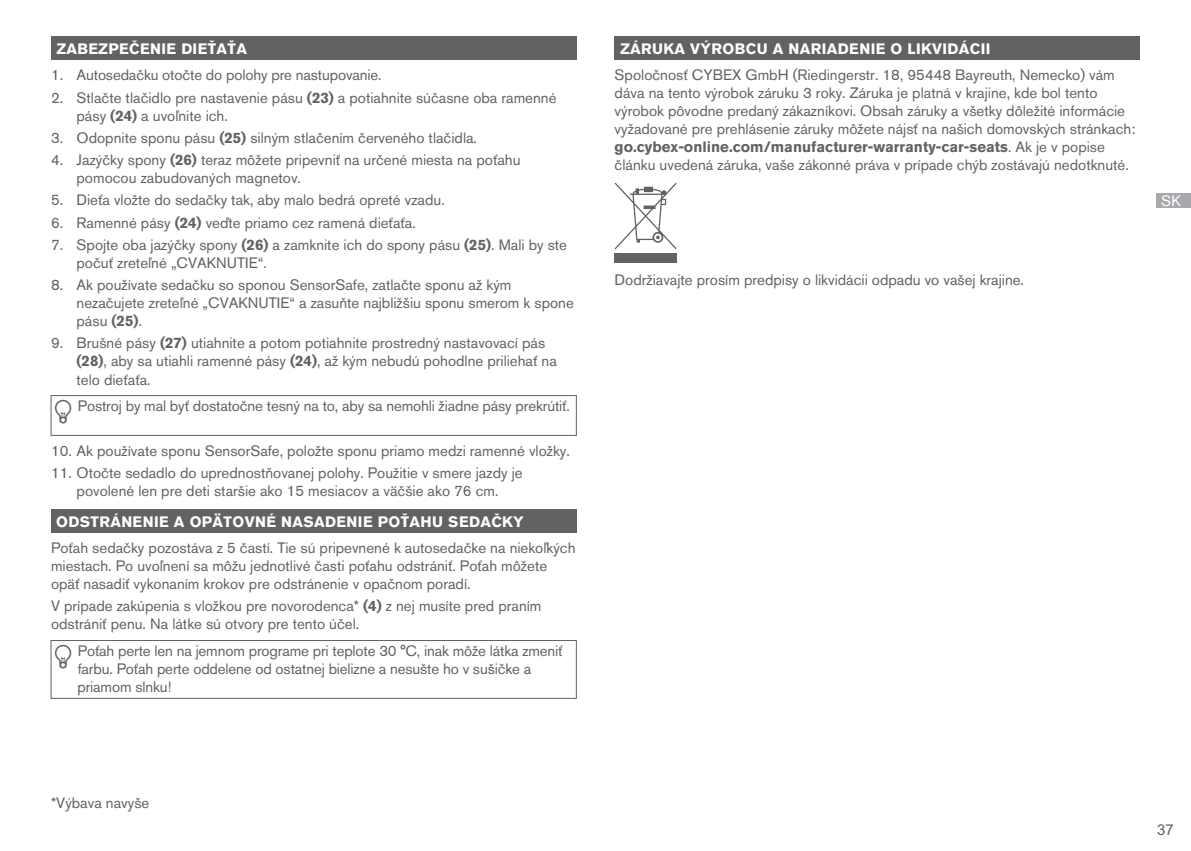
<style>
.page{position:relative;width:1191px;height:851px;background:#fff}
.page>*{position:absolute;margin:0;border:0;box-sizing:border-box;transform-origin:0 0}
.t1{font:15px/18px "Akzidenz Grotesk Pro";color:#616264}
.t2{font:700 15px "Akzidenz Grotesk Pro";letter-spacing:.025em;color:#fff}
.t3{font:15px "Arial";color:#616264}
.t4{font:15px "Akzidenz Grotesk Pro";color:#fff}
.s1{font-weight:700}
</style>
<div class="page">
<div style="left:1157px;top:193px;width:34px;height:14px;background:#a7a9ac"></div>
<div style="left:51px;top:37px;width:525px;height:23px;background:#616264"></div>
<div style="left:51px;top:395px;width:526px;height:40px;border:1px solid #616264"></div>
<div style="left:51px;top:509px;width:525px;height:24px;background:#616264"></div>
<div style="left:51px;top:640px;width:526px;height:58px;border:1px solid #616264"></div>
<div style="left:614px;top:37px;width:526px;height:23px;background:#616264"></div>
<div style="left:614px;top:253px;width:62px;height:10px;background:#616264"></div>
<svg style="left:614px;top:183px;width:62px;height:66px"></svg>
<p class="t2" style="left:57px;top:39px;width:192px">ZABEZPEČENIE DIEŤAŤA</p>
<p class="t1" style="left:51px;top:66px;width:332px">1. Autosedačku otočte do polohy pre nastupovanie.</p>
<p class="t1" style="left:77px;top:88px;width:481px;text-indent:-26px">2. Stlačte tlačidlo pre nastavenie pásu <span class="s1">(23)</span> a potiahnite súčasne oba ramenné pásy <span class="s1">(24)</span> a uvoľnite ich.</p>
<p class="t1" style="left:51px;top:128px;width:427px">3. Odopnite sponu pásu <span class="s1">(25)</span> silným stlačením červeného tlačidla.</p>
<p class="t1" style="left:77px;top:151px;width:445px;text-indent:-26px">4. Jazýčky spony <span class="s1">(26)</span> teraz môžete pripevniť na určené miesta na poťahu pomocou zabudovaných magnetov.</p>
<p class="t1" style="left:51px;top:191px;width:395px">5. Dieťa vložte do sedačky tak, aby malo bedrá opreté vzadu.</p>
<p class="t1" style="left:51px;top:213px;width:366px">6. Ramenné pásy <span class="s1">(24)</span> veďte priamo cez ramená dieťaťa.</p>
<p class="t1" style="left:77px;top:235px;width:492px;text-indent:-26px">7. Spojte oba jazýčky spony <span class="s1">(26)</span> a zamknite ich do spony pásu <span class="s1">(25)</span>. Mali by ste počuť zreteľné „CVAKNUTIE“.</p>
<p class="t1" style="left:77px;top:276px;width:499px;text-indent:-26px">8. Ak používate sedačku so sponou SensorSafe, zatlačte sponu až kým nezačujete zreteľné „CVAKNUTIE“ a zasuňte najbližšiu sponu smerom k spone pásu <span class="s1">(25)</span>.</p>
<p class="t1" style="left:77px;top:334px;width:482px;text-indent:-26px">9. Brušné pásy <span class="s1">(27)</span> utiahnite a potom potiahnite prostredný nastavovací pás <span class="s1">(28)</span>, aby sa utiahli ramenné pásy <span class="s1">(24)</span>, až kým nebudú pohodlne priliehať na telo dieťaťa.</p>
<p class="t1" style="left:78px;top:396px;width:493px">Postroj by mal byť dostatočne tesný na to, aby sa nemohli žiadne pásy prekrútiť.</p>
<p class="t1" style="left:51px;top:441px;width:520px">10. Ak používate sponu SensorSafe, položte sponu priamo medzi ramenné vložky.</p>
<p class="t1" style="left:51px;top:463px;width:473px;text-align:center">11. Otočte sedadlo do uprednostňovanej polohy. Použitie v smere jazdy je povolené len pre deti staršie ako 15 mesiacov a väčšie ako 76 cm.</p>
<p class="t2" style="left:56px;top:511px;width:469px">ODSTRÁNENIE A OPÄTOVNÉ NASADENIE POŤAHU SEDAČKY</p>
<p class="t1" style="left:51px;top:539px;width:526px">Poťah sedačky pozostáva z 5 častí. Tie sú pripevnené k autosedačke na niekoľkých miestach. Po uvoľnení sa môžu jednotlivé časti poťahu odstrániť. Poťah môžete opäť nasadiť vykonaním krokov pre odstránenie v opačnom poradí.</p>
<p class="t1" style="left:51px;top:597px;width:492px">V prípade zakúpenia s vložkou pre novorodenca* <span class="s1">(4)</span> z nej musíte pred praním odstrániť penu. Na látke sú otvory pre tento účel.</p>
<p class="t1" style="left:77px;top:641px;width:487px">Poťah perte len na jemnom programe pri teplote 30 °C, inak môže látka zmeniť farbu. Poťah perte oddelene od ostatnej bielizne a nesušte ho v sušičke a priamom slnku!</p>
<p class="t2" style="left:620px;top:39px;width:372px">ZÁRUKA VÝROBCU A NARIADENIE O LIKVIDÁCII</p>
<p class="t1" style="left:614px;top:66px;width:522px">Spoločnosť CYBEX GmbH (Riedingerstr. 18, 95448 Bayreuth, Nemecko) vám dáva na tento výrobok záruku 3 roky. Záruka je platná v krajine, kde bol tento výrobok pôvodne predaný zákazníkovi. Obsah záruky a všetky dôležité informácie vyžadované pre prehlásenie záruky môžete nájsť na našich domovských stránkach: <span class="s1">go.cybex-online.com/manufacturer-warranty-car-seats</span>. Ak je v popise článku uvedená záruka, vaše zákonné práva v prípade chýb zostávajú nedotknuté.</p>
<p class="t4" style="left:1161px;top:191px;width:21px">SK</p>
<p class="t1" style="left:614px;top:271px;width:411px">Dodržiavajte prosím predpisy o likvidácii odpadu vo vašej krajine.</p>
<p class="t1" style="left:51px;top:794px;width:100px">*Výbava navyše</p>
<p class="t3" style="left:1157px;top:819px;width:18px">37</p>
</div>
